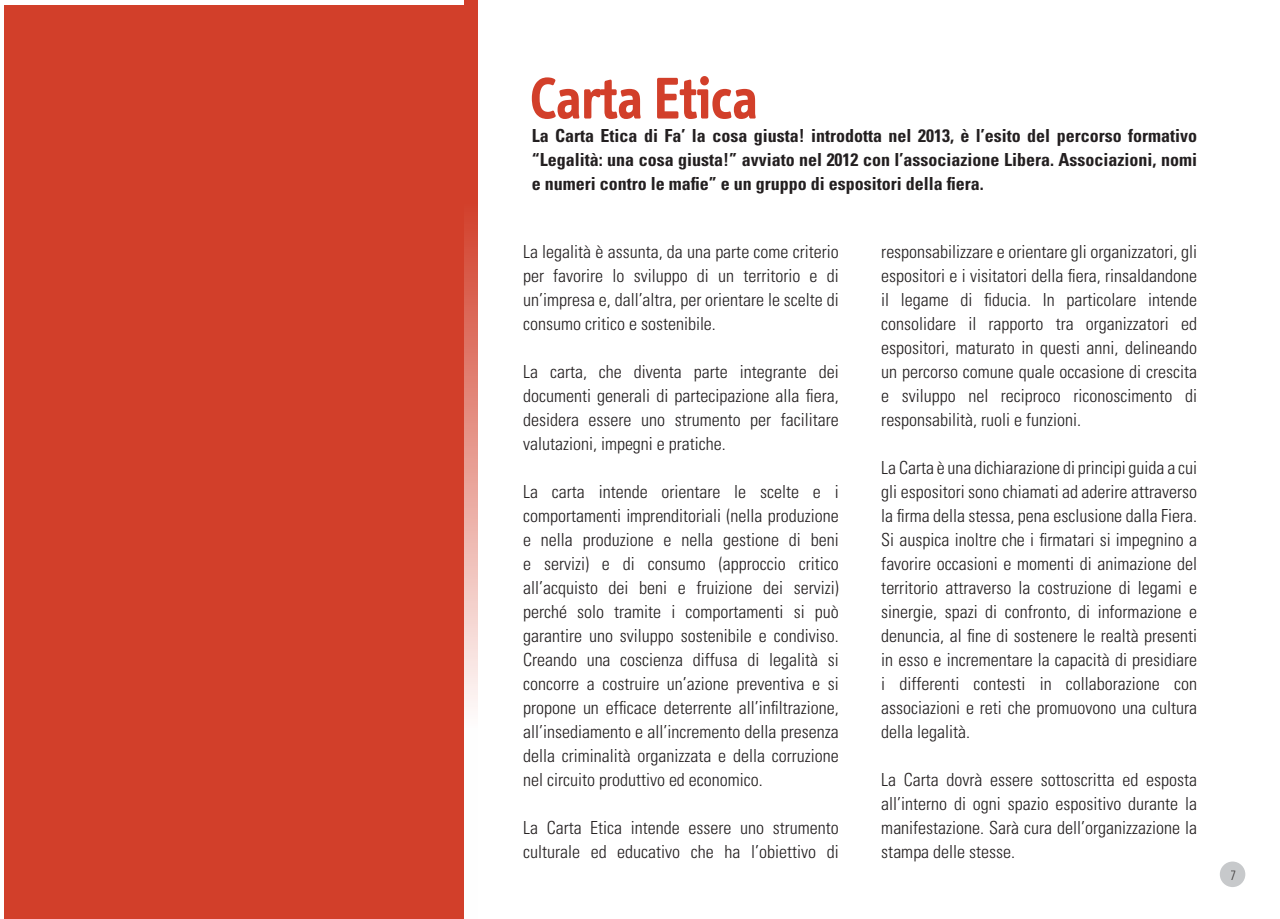
<style>
.page{position:relative;width:1280px;height:919px;background:#fff}
.page>*{position:absolute;margin:0;border:0;box-sizing:border-box;transform-origin:0 0}
.t1{font:700 60px "Info";color:#d23f2a;scale:.93 1}
.paragrafo{font:300 condensed 18px/24px "Univers";color:#231f20;text-align:justify}
.paragrafo-2{font:700 condensed 18px/24px "Univers";color:#231f20;text-align:justify}
.t2{font:300 condensed 13.5px "Univers";color:#231f20}
</style>
<div class="page">
<div style="left:1220px;top:861px;width:25px;height:26px;background:#c7c9cb;border-radius:50%"></div>
<div style="left:4px;top:5px;width:460px;height:913px;background:#d23f2a"></div>
<svg style="left:464px;top:0;width:14px;height:707px;background:#e18072"></svg>
<p class="t1" style="left:530px;top:64px;width:245px">Carta Etica</p>
<p class="paragrafo-2" style="left:532px;top:123px;width:667px">La Carta Etica di Fa’ la cosa giusta! introdotta nel 2013, è l’esito del percorso formativo “Legalità: una cosa giusta!” avviato nel 2012 con l’associazione Libera. Associazioni, nomi e numeri contro le mafie” e un gruppo di espositori della fiera.</p>
<p class="paragrafo" style="left:523px;top:239px;width:317px">La legalità è assunta, da una parte come criterio per favorire lo sviluppo di un territorio e di un’impresa e, dall’altra, per orientare le scelte di consumo critico e sostenibile.</p>
<p class="paragrafo" style="left:523px;top:359px;width:317px">La carta, che diventa parte integrante dei documenti generali di partecipazione alla fiera, desidera essere uno strumento per facilitare valutazioni, impegni e pratiche.</p>
<p class="paragrafo" style="left:523px;top:479px;width:317px">La carta intende orientare le scelte e i comportamenti imprenditoriali (nella produzione e nella produzione e nella gestione di beni e servizi) e di consumo (approccio critico all’acquisto dei beni e fruizione dei servizi) perché solo tramite i comportamenti si può garantire uno sviluppo sostenibile e condiviso.<br>Creando una coscienza diffusa di legalità si concorre a costruire un’azione preventiva e si propone un efficace deterrente all’infiltrazione, all’insediamento e all’incremento della presenza della criminalità organizzata e della corruzione nel circuito produttivo ed economico.</p>
<p class="paragrafo" style="left:523px;top:815px;width:317px">La Carta Etica intende essere uno strumento culturale ed educativo che ha l’obiettivo di</p>
<p class="paragrafo" style="left:881px;top:239px;width:317px">responsabilizzare e orientare gli organizzatori, gli espositori e i visitatori della fiera, rinsaldandone il legame di fiducia. In particolare intende consolidare il rapporto tra organizzatori ed espositori, maturato in questi anni, delineando un percorso comune quale occasione di crescita e sviluppo nel reciproco riconoscimento di responsabilità, ruoli e funzioni.</p>
<p class="paragrafo" style="left:881px;top:455px;width:317px">La Carta è una dichiarazione di principi guida a cui gli espositori sono chiamati ad aderire attraverso la firma della stessa, pena esclusione dalla Fiera.</p>
<p class="paragrafo" style="left:881px;top:527px;width:317px">Si auspica inoltre che i firmatari si impegnino a favorire occasioni e momenti di animazione del territorio attraverso la costruzione di legami e sinergie, spazi di confronto, di informazione e denuncia, al fine di sostenere le realtà presenti in esso e incrementare la capacità di presidiare i differenti contesti in collaborazione con associazioni e reti che promuovono una cultura della legalità.</p>
<p class="paragrafo" style="left:881px;top:767px;width:317px">La Carta dovrà essere sottoscritta ed esposta all’interno di ogni spazio espositivo durante la manifestazione. Sarà cura dell’organizzazione la stampa delle stesse.</p>
<p class="t2" style="left:1231px;top:866px;width:7px">7</p>
</div>
